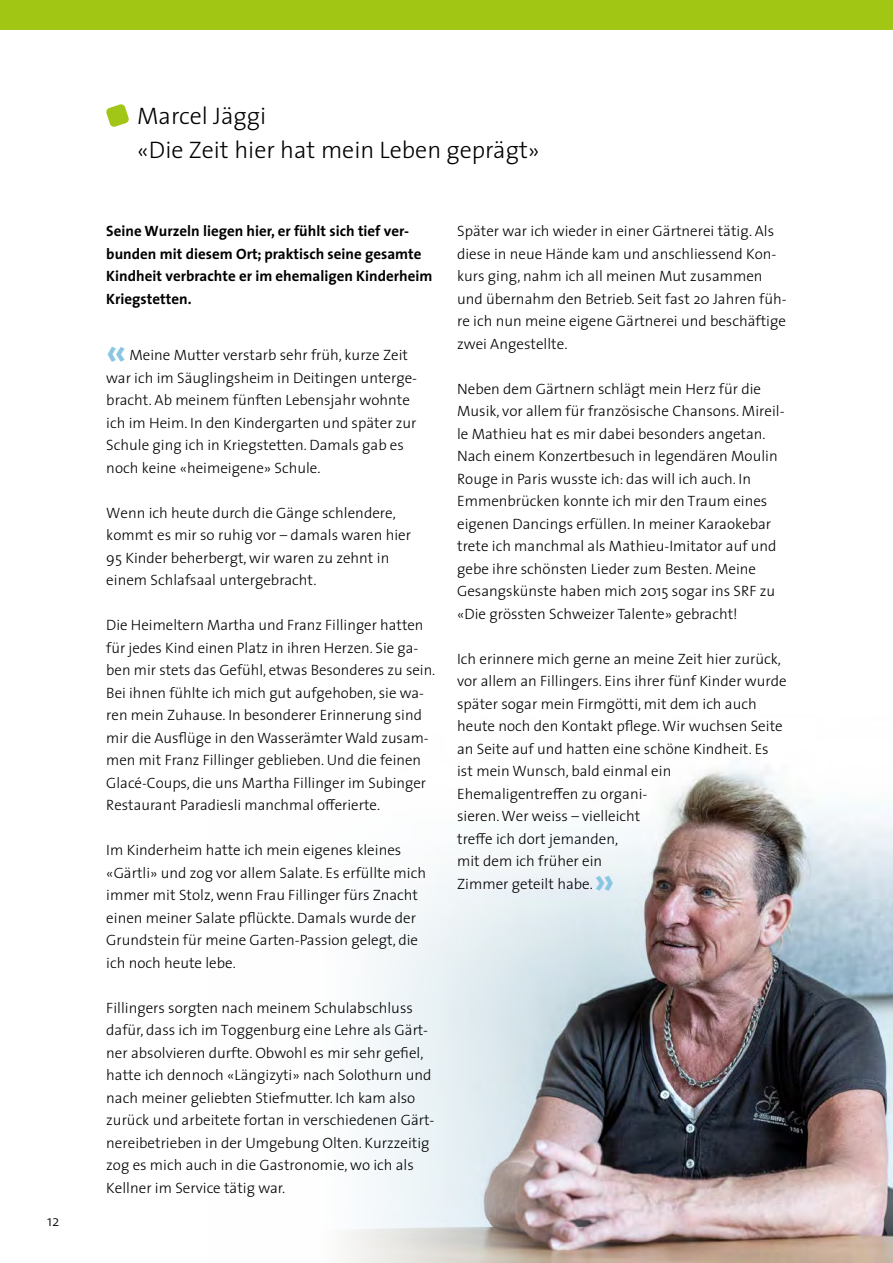
<style>
.page{position:relative;width:893px;height:1263px;background:#fff}
.page>*{position:absolute;margin:0;border:0;box-sizing:border-box;transform-origin:0 0}
.t1{font:700 39px "The Sans";color:#89c6e4}
.t2{font:300 24px/33.8px "The Sans";color:#000}
.t3{font:300 15px/22.5px "The Sans";color:#000}
.t4{font:700 15px/22.5px "The Sans";color:#000}
</style>
<div class="page">
<div style="left:0;top:0;width:893px;height:30px;background:#a2c614"></div>
<svg style="left:106px;top:104px;width:23px;height:23px"></svg>
<img style="left:345px;top:767px;width:548px;height:496px">
<p class="t3" style="left:47px;top:1209px;width:14px">12</p>
<h2 class="t2" style="left:137px;top:98px;width:404px">Marcel Jäggi<br>«Die Zeit hier hat mein Leben geprägt»</h2>
<p class="t4" style="left:106px;top:220px;width:328px">Seine Wurzeln liegen hier, er fühlt sich tief ver&shy;bunden mit diesem Ort; praktisch seine gesamte Kindheit verbrachte er im ehemaligen Kinderheim Kriegstetten.</p>
<h1 class="t1" style="left:106px;top:318px;width:22px">«</h1>
<p class="t3" style="left:106px;top:343px;width:312px;text-indent:23px">Meine Mutter verstarb sehr früh, kurze Zeit war ich im Säuglingsheim in Deitingen unterge&shy;bracht. Ab meinem fünften Lebensjahr wohnte ich im Heim. In den Kindergarten und später zur Schule ging ich in Kriegstetten. Damals gab es noch keine «heimeigene» Schule.</p>
<p class="t3" style="left:106px;top:501px;width:306px">Wenn ich heute durch die Gänge schlendere, kommt es mir so ruhig vor – damals waren hier 95 Kinder beherbergt, wir waren zu zehnt in einem Schlafsaal untergebracht.</p>
<p class="t3" style="left:106px;top:613px;width:331px">Die Heimeltern Martha und Franz Fillinger hatten für jedes Kind einen Platz in ihren Herzen. Sie ga&shy;ben mir stets das Gefühl, etwas Besonderes zu sein.<br>Bei ihnen fühlte ich mich gut aufgehoben, sie wa&shy;ren mein Zuhause. In besonderer Erinnerung sind mir die Ausflüge in den Wasserämter Wald zusam&shy;men mit Franz Fillinger geblieben. Und die feinen Glacé-Coups, die uns Martha Fillinger im Subinger Restaurant Paradiesli manchmal offerierte.</p>
<p class="t3" style="left:106px;top:838px;width:321px">Im Kinderheim hatte ich mein eigenes kleines «Gärtli» und zog vor allem Salate. Es erfüllte mich immer mit Stolz, wenn Frau Fillinger fürs Znacht einen meiner Salate pflückte. Damals wurde der Grundstein für meine Garten-Passion gelegt, die ich noch heute lebe.</p>
<p class="t3" style="left:106px;top:996px;width:329px">Fillingers sorgten nach meinem Schulabschluss dafür, dass ich im Toggenburg eine Lehre als Gärt&shy;ner absolvieren durfte. Obwohl es mir sehr gefiel, hatte ich dennoch «Längizyti» nach Solothurn und nach meiner geliebten Stiefmutter. Ich kam also zurück und arbeitete fortan in verschiedenen Gärt&shy;nereibetrieben in der Umgebung Olten. Kurzzeitig zog es mich auch in die Gastronomie, wo ich als Kellner im Service tätig war.</p>
<p class="t3" style="left:457px;top:219px;width:331px">Später war ich wieder in einer Gärtnerei tätig. Als diese in neue Hände kam und anschliessend Kon&shy;kurs ging, nahm ich all meinen Mut zusammen und übernahm den Betrieb. Seit fast 20 Jahren füh&shy;re ich nun meine eigene Gärtnerei und beschäftige zwei Angestellte.</p>
<p class="t3" style="left:457px;top:377px;width:329px">Neben dem Gärtnern schlägt mein Herz für die Musik, vor allem für französische Chansons. Mireil&shy;le Mathieu hat es mir dabei besonders angetan.<br>Nach einem Konzertbesuch in legendären Moulin Rouge in Paris wusste ich: das will ich auch. In Emmenbrücken konnte ich mir den Traum eines eigenen Dancings erfüllen. In meiner Karaokebar trete ich manchmal als Mathieu-Imitator auf und gebe ihre schönsten Lieder zum Besten. Meine Gesangskünste haben mich 2015 sogar ins SRF zu «Die grössten Schweizer Talente» gebracht!</p>
<p class="t3" style="left:457px;top:647px;width:331px">Ich erinnere mich gerne an meine Zeit hier zurück, vor allem an Fillingers. Eins ihrer fünf Kinder wurde später sogar mein Firmgötti, mit dem ich auch heute noch den Kontakt pflege. Wir wuchsen Seite an Seite auf und hatten eine schöne Kindheit. Es ist mein Wunsch, bald einmal ein Ehemaligentreffen zu organi-<br>sieren. Wer weiss – vielleicht<br>treffe ich dort jemanden,<br>mit dem ich früher ein<br>Zimmer geteilt habe.</p>
<h1 class="t1" style="left:594px;top:847px;width:22px">»</h1>
</div>
